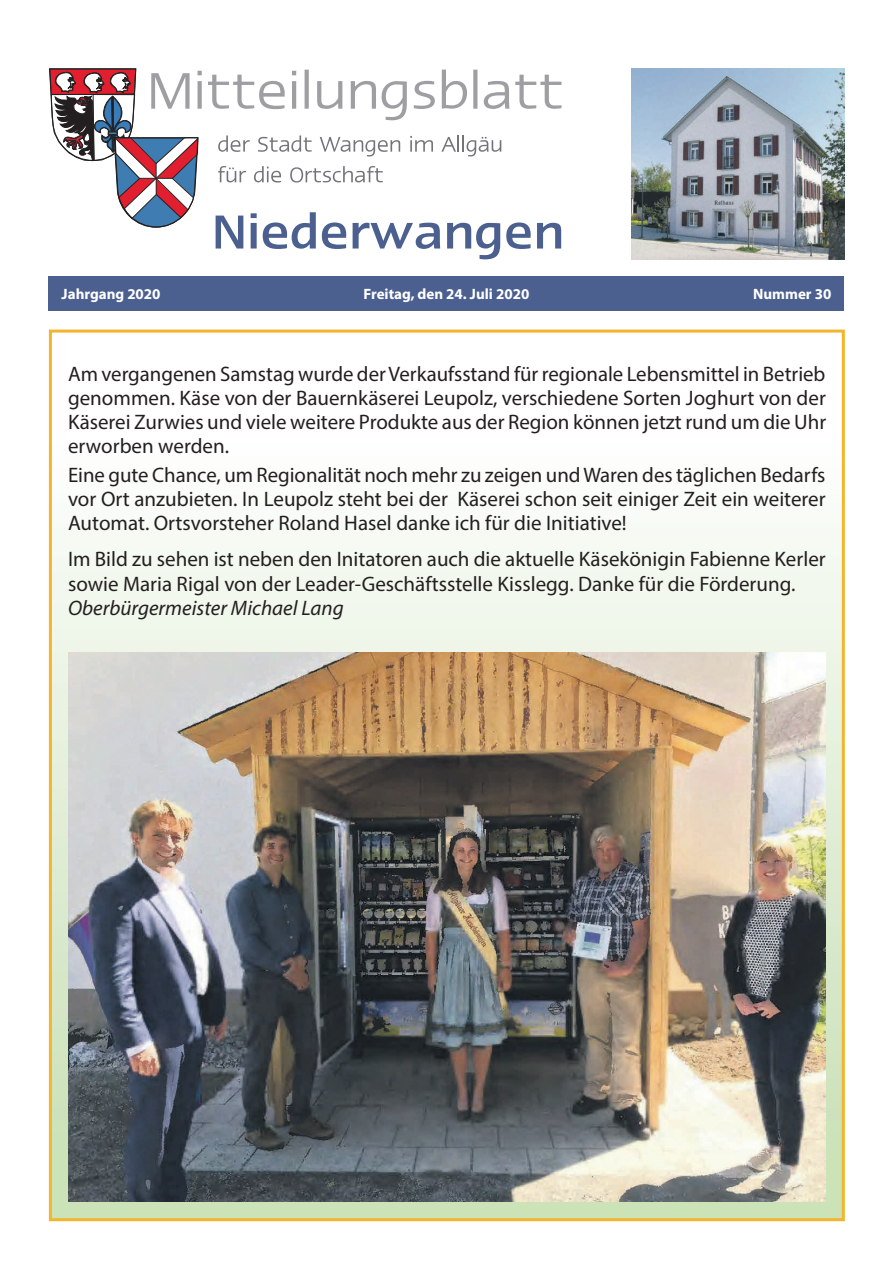
<style>
.page{position:relative;width:893px;height:1263px;background:#fff}
.page>*{position:absolute;margin:0;border:0;box-sizing:border-box;transform-origin:0 0}
.t1{font:21px/24px "Myriad Pro";color:#231f20;text-align:justify}
.t2{font:italic 21px "Myriad Pro";color:#231f20}
.t3{font:700 15px "Myriad Pro";color:#fff}
</style>
<div class="page">
<div style="left:50px;top:330px;width:793px;height:890px;background:linear-gradient(to bottom,#fff,#c7dfb2)"></div>
<svg style="left:49px;top:68px;width:512px;height:191px"></svg>
<div style="left:49px;top:276px;width:795px;height:34px;background:#4c6090"></div>
<img style="left:631px;top:68px;width:213px;height:191px">
<img style="left:68px;top:653px;width:758px;height:548px">
<p class="t3" style="left:62px;top:284px;width:100px">Jahrgang 2020</p>
<p class="t3" style="left:363px;top:284px;width:167px">Freitag, den 24. Juli 2020</p>
<p class="t3" style="left:753px;top:284px;width:80px">Nummer 30</p>
<p class="t1" style="left:68px;top:362px;width:760px">Am vergangenen Samstag wurde der Verkaufsstand für regionale Lebensmittel in Betrieb genommen. Käse von der Bauernkäserei Leupolz, verschiedene Sorten Joghurt von der Käserei Zurwies und viele weitere Produkte aus der Region können jetzt rund um die Uhr erworben werden.</p>
<p class="t1" style="left:68px;top:462px;width:759px">Eine gute Chance, um Regionalität noch mehr zu zeigen und Waren des täglichen Bedarfs vor Ort anzubieten. In Leupolz steht bei der Käserei schon seit einiger Zeit ein weiterer Automat. Ortsvorsteher Roland Hasel danke ich für die Initiative!</p>
<p class="t1" style="left:68px;top:547px;width:759px">Im Bild zu sehen ist neben den Initatoren auch die aktuelle Käsekönigin Fabienne Kerler sowie Maria Rigal von der Leader-Geschäftsstelle Kisslegg. Danke für die Förderung.</p>
<p class="t2" style="left:68px;top:594px;width:277px">Oberbürgermeister Michael Lang</p>
</div>
